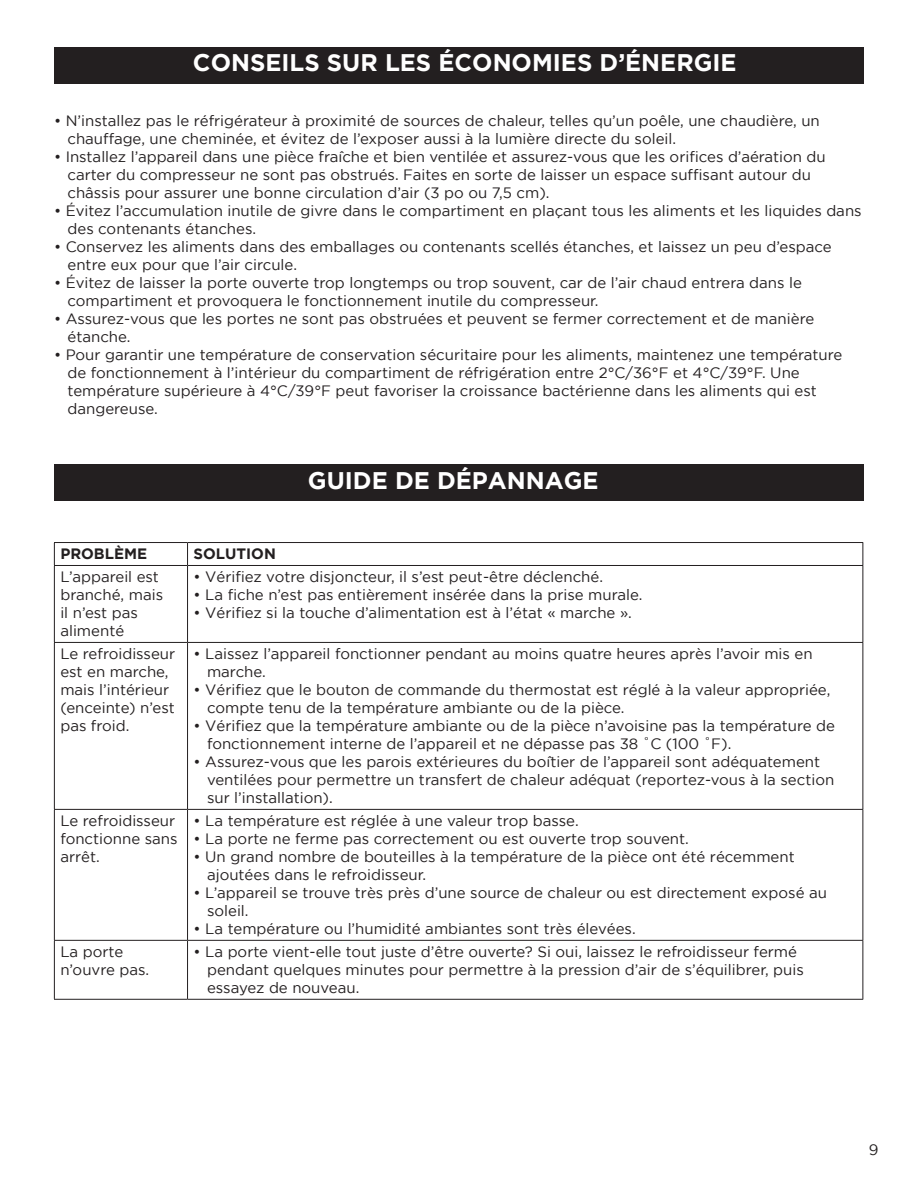
<style>
.page{position:relative;width:918px;height:1188px;background:#fff}
.page>*{position:absolute;margin:0;border:0;box-sizing:border-box;transform-origin:0 0}
.t1{font:700 24px "Gotham";color:#fff}
.t2{font:15px/18px "Gotham";color:#231f20}
.t3{font:700 15px "Gotham";color:#231f20}
</style>
<div class="page">
<div style="left:54px;top:48px;width:810px;height:36px;background:#231f20"></div>
<div style="left:54px;top:465px;width:810px;height:36px;background:#231f20"></div>
<hr style="left:54px;top:542px;width:134px;height:1px;background:#231f20">
<svg style="left:54px;top:543px;width:1px;height:22px"></svg>
<hr style="left:188px;top:542px;width:675px;height:1px;background:#231f20">
<svg style="left:187px;top:543px;width:1px;height:22px"></svg>
<svg style="left:862px;top:543px;width:1px;height:22px"></svg>
<hr style="left:54px;top:565px;width:134px;height:1px;background:#231f20">
<hr style="left:54px;top:566px;width:1px;height:76px;background:#231f20">
<hr style="left:188px;top:565px;width:675px;height:1px;background:#231f20">
<hr style="left:187px;top:566px;width:1px;height:76px;background:#231f20">
<hr style="left:862px;top:566px;width:1px;height:76px;background:#231f20">
<hr style="left:54px;top:642px;width:134px;height:1px;background:#231f20">
<hr style="left:54px;top:643px;width:1px;height:166px;background:#231f20">
<hr style="left:188px;top:642px;width:675px;height:1px;background:#231f20">
<hr style="left:187px;top:643px;width:1px;height:166px;background:#231f20">
<hr style="left:862px;top:643px;width:1px;height:166px;background:#231f20">
<hr style="left:54px;top:809px;width:134px;height:1px;background:#231f20">
<hr style="left:54px;top:810px;width:1px;height:130px;background:#231f20">
<hr style="left:188px;top:809px;width:675px;height:1px;background:#231f20">
<hr style="left:187px;top:810px;width:1px;height:130px;background:#231f20">
<hr style="left:862px;top:810px;width:1px;height:130px;background:#231f20">
<hr style="left:54px;top:940px;width:134px;height:1px;background:#231f20">
<hr style="left:54px;top:941px;width:1px;height:58px;background:#231f20">
<hr style="left:188px;top:940px;width:675px;height:1px;background:#231f20">
<hr style="left:187px;top:941px;width:1px;height:58px;background:#231f20">
<hr style="left:862px;top:941px;width:1px;height:58px;background:#231f20">
<hr style="left:54px;top:999px;width:134px;height:1px;background:#231f20">
<hr style="left:188px;top:999px;width:675px;height:1px;background:#231f20">
<h1 class="t1" style="left:193px;top:48px;width:545px">CONSEILS SUR LES ÉCONOMIES D’ÉNERGIE</h1>
<p class="t2" style="left:68px;top:111px;width:754px;text-indent:-14px">• N’installez pas le réfrigérateur à proximité de sources de chaleur, telles qu’un poêle, une chaudière, un chauffage, une cheminée, et évitez de l’exposer aussi à la lumière directe du soleil.</p>
<p class="t2" style="left:68px;top:147px;width:760px;text-indent:-14px">• Installez l’appareil dans une pièce fraîche et bien ventilée et assurez-vous que les orifices d’aération du carter du compresseur ne sont pas obstrués. Faites en sorte de laisser un espace suffisant autour du châssis pour assurer une bonne circulation d’air (3 po ou 7,5 cm).</p>
<p class="t2" style="left:68px;top:201px;width:796px;text-indent:-14px">• Évitez l’accumulation inutile de givre dans le compartiment en plaçant tous les aliments et les liquides dans des contenants étanches.</p>
<p class="t2" style="left:68px;top:237px;width:766px;text-indent:-14px">• Conservez les aliments dans des emballages ou contenants scellés étanches, et laissez un peu d’espace entre eux pour que l’air circule.</p>
<p class="t2" style="left:68px;top:273px;width:736px;text-indent:-14px">• Évitez de laisser la porte ouverte trop longtemps ou trop souvent, car de l’air chaud entrera dans le compartiment et provoquera le fonctionnement inutile du compresseur.</p>
<p class="t2" style="left:68px;top:309px;width:748px;text-indent:-14px">• Assurez-vous que les portes ne sont pas obstruées et peuvent se fermer correctement et de manière étanche.</p>
<p class="t2" style="left:68px;top:345px;width:776px;text-indent:-14px">• Pour garantir une température de conservation sécuritaire pour les aliments, maintenez une température de fonctionnement à l’intérieur du compartiment de réfrigération entre 2°C/36°F et 4°C/39°F. Une température supérieure à 4°C/39°F peut favoriser la croissance bactérienne dans les aliments qui est dangereuse.</p>
<h1 class="t1" style="left:308px;top:466px;width:292px">GUIDE DE DÉPANNAGE</h1>
<p class="t3" style="left:60px;top:546px;width:88px">PROBLÈME</p>
<p class="t3" style="left:194px;top:546px;width:84px">SOLUTION</p>
<p class="t2" style="left:60px;top:568px;width:104px">L’appareil est branché, mais il n’est pas alimenté</p>
<p class="t2" style="left:194px;top:568px;width:411px">• Vérifiez votre disjoncteur, il s’est peut-être déclenché.</p>
<p class="t2" style="left:194px;top:586px;width:450px">• La fiche n’est pas entièrement insérée dans la prise murale.</p>
<p class="t2" style="left:194px;top:604px;width:440px">• Vérifiez si la touche d’alimentation est à l’état « marche ».</p>
<p class="t2" style="left:60px;top:645px;width:116px">Le refroidisseur est en marche, mais l’intérieur (enceinte) n’est pas froid.</p>
<p class="t2" style="left:207px;top:645px;width:607px;text-indent:-14px">• Laissez l’appareil fonctionner pendant au moins quatre heures après l’avoir mis en marche.</p>
<p class="t2" style="left:207px;top:681px;width:625px;text-indent:-14px">• Vérifiez que le bouton de commande du thermostat est réglé à la valeur appropriée, compte tenu de la température ambiante ou de la pièce.</p>
<p class="t2" style="left:207px;top:717px;width:630px;text-indent:-14px">• Vérifiez que la température ambiante ou de la pièce n’avoisine pas la température de fonctionnement interne de l’appareil et ne dépasse pas 38 ˚C (100 ˚F).</p>
<p class="t2" style="left:207px;top:753px;width:629px;text-indent:-14px">• Assurez-vous que les parois extérieures du boîtier de l’appareil sont adéquatement ventilées pour permettre un transfert de chaleur adéquat (reportez-vous à la section sur l’installation).</p>
<p class="t2" style="left:60px;top:812px;width:119px">Le refroidisseur fonctionne sans arrêt.</p>
<p class="t2" style="left:194px;top:812px;width:387px">• La température est réglée à une valeur trop basse.</p>
<p class="t2" style="left:194px;top:830px;width:497px">• La porte ne ferme pas correctement ou est ouverte trop souvent.</p>
<p class="t2" style="left:207px;top:848px;width:589px;text-indent:-14px">• Un grand nombre de bouteilles à la température de la pièce ont été récemment ajoutées dans le refroidisseur.</p>
<p class="t2" style="left:207px;top:884px;width:621px;text-indent:-14px">• L’appareil se trouve très près d’une source de chaleur ou est directement exposé au soleil.</p>
<p class="t2" style="left:194px;top:920px;width:444px">• La température ou l’humidité ambiantes sont très élevées.</p>
<p class="t2" style="left:60px;top:943px;width:90px">La porte n’ouvre pas.</p>
<p class="t2" style="left:207px;top:943px;width:598px;text-indent:-14px">• La porte vient-elle tout juste d’être ouverte? Si oui, laissez le refroidisseur fermé pendant quelques minutes pour permettre à la pression d’air de s’équilibrer, puis essayez de nouveau.</p>
<p class="t2" style="left:869px;top:1141px;width:11px">9</p>
</div>
